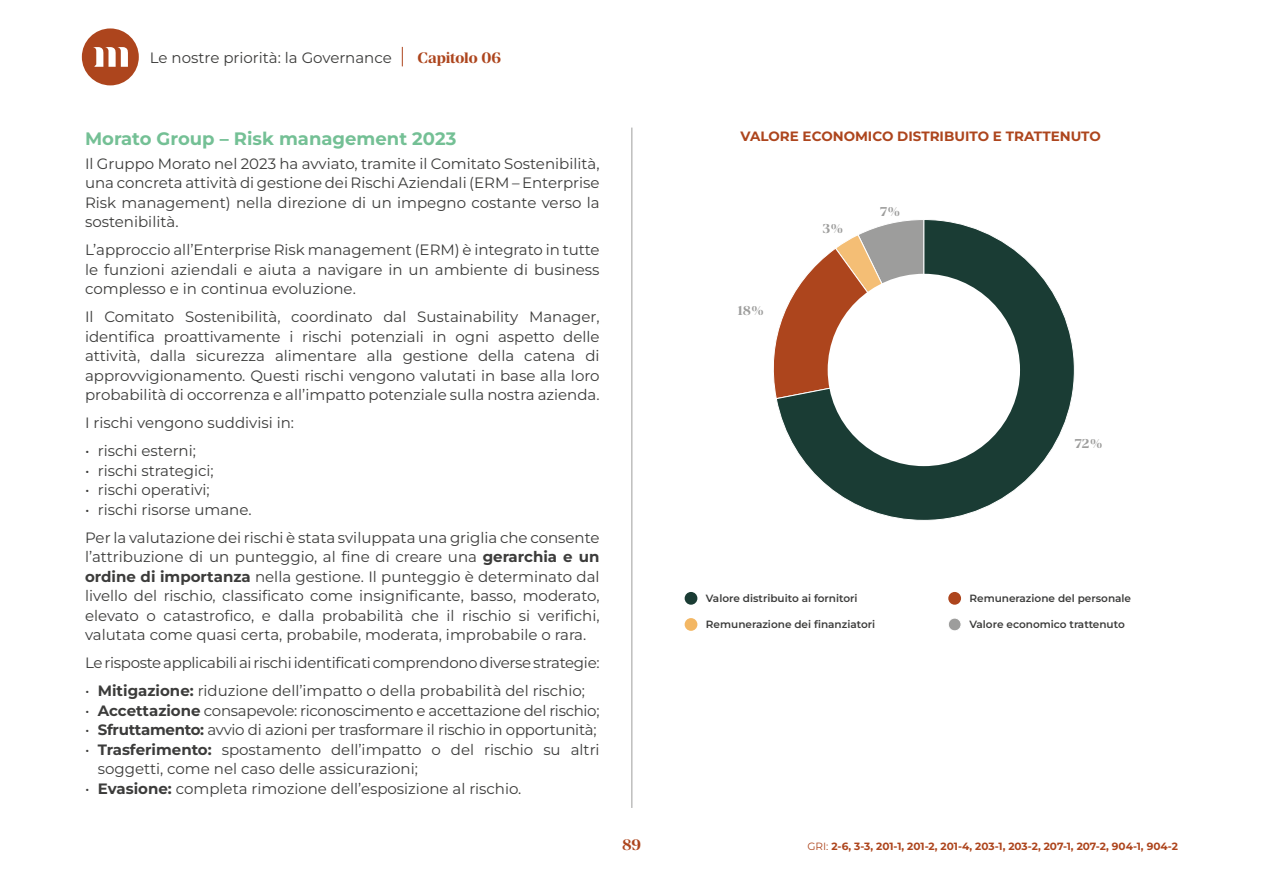
<style>
.page{position:relative;width:1263px;height:893px;background:#fff}
.page>*{position:absolute;margin:0;border:0;box-sizing:border-box;transform-origin:0 0}
.t1{font:700 18px "Montserrat";color:#74c095}
.t2{font:15px/19.5px "Montserrat";color:#3c3c3b;text-align:justify}
.t3{font:15px "Montserrat";letter-spacing:-.02em;color:#3c3c3b}
.t4{font:700 15px "Manier";letter-spacing:-.01em;color:#ad451d}
.t5{font:700 13.5px "Montserrat";color:#ad451d}
.t6{font:700 12.75px "Manier";color:#9d9d9c}
.t7{font:600 10.5px "Montserrat";color:#3c3c3b}
.t8{font:700 10.5px "Montserrat";color:#ad451d}
.s1{font-weight:700}
.s2{font-weight:400}
</style>
<div class="page">
<hr style="left:631px;top:128px;width:1px;height:680px;background:#9d9d9c">
<div style="left:685px;top:592px;width:12px;height:13px;background:#1a3c34;border-radius:50%"></div>
<div style="left:948px;top:592px;width:13px;height:13px;background:#ad451d;border-radius:50%"></div>
<div style="left:685px;top:618px;width:12px;height:13px;background:#f3b764;border-radius:50%"></div>
<div style="left:948px;top:618px;width:13px;height:13px;background:#9d9d9c;border-radius:50%"></div>
<div style="left:948px;top:618px;width:13px;height:13px;border:1px solid #fff;border-radius:50%"></div>
<svg style="left:775px;top:219px;width:300px;height:302px"></svg>
<div style="left:828px;top:274px;width:192px;height:192px;background:#fff;border-radius:50%"></div>
<div style="left:82px;top:28px;width:57px;height:57px;background:#ad451d;border-radius:50%"></div>
<svg style="left:93px;top:47px;width:35px;height:20px"></svg>
<svg style="left:402px;top:47px;width:1px;height:19px"></svg>
<p class="t2" style="left:150px;top:47px;width:243px">Le nostre priorità: la Governance</p>
<p class="t4" style="left:417px;top:49px;width:85px">Capitolo 06</p>
<p class="t1" style="left:85px;top:127px;width:373px">Morato Group – Risk management 2023</p>
<p class="t2" style="left:85px;top:153px;width:516px">Il Gruppo Morato nel 2023 ha avviato, tramite il Comitato Sostenibilità, una concreta attività di gestione dei Rischi Aziendali (ERM – Enterprise Risk management) nella direzione di un impegno costante verso la sostenibilità.</p>
<p class="t2" style="left:85px;top:240px;width:516px">L’approccio all’Enterprise Risk management (ERM) è integrato in tutte le funzioni aziendali e aiuta a navigare in un ambiente di business complesso e in continua evoluzione.</p>
<p class="t2" style="left:85px;top:307px;width:516px">Il Comitato Sostenibilità, coordinato dal Sustainability Manager, identifica proattivamente i rischi potenziali in ogni aspetto delle attività, dalla sicurezza alimentare alla gestione della catena di approvvigionamento. Questi rischi vengono valutati in base alla loro probabilità di occorrenza e all’impatto potenziale sulla nostra azienda.</p>
<p class="t2" style="left:85px;top:413px;width:210px">I rischi vengono suddivisi in:</p>
<p class="t2" style="left:85px;top:441px;width:112px">• rischi esterni;</p>
<p class="t2" style="left:85px;top:460px;width:130px">• rischi strategici;</p>
<p class="t2" style="left:85px;top:480px;width:126px">• rischi operativi;</p>
<p class="t2" style="left:85px;top:495px;width:516px;line-height:28px">• rischi risorse umane.<br>Per la valutazione dei rischi è stata sviluppata una griglia che consente</p>
<p class="t2" style="left:85px;top:547px;width:516px">l’attribuzione di un punteggio, al fine di creare una <span class="s1">gerarchia e un ordine di importanza</span> nella gestione. Il punteggio è determinato dal livello del rischio, classificato come insignificante, basso, moderato, elevato o catastrofico, e dalla probabilità che il rischio si verifichi, valutata come quasi certa, probabile, moderata, improbabile o rara.</p>
<p class="t3" style="left:85px;top:653px;width:516px">Le risposte applicabili ai rischi identificati comprendono diverse strategie:</p>
<p class="t2" style="left:85px;top:681px;width:501px">• <span class="s1">Mitigazione:</span> riduzione dell’impatto o della probabilità del rischio;</p>
<p class="t3" style="left:85px;top:700px;width:516px">• <span class="s1">Accettazione</span> consapevole: riconoscimento e accettazione del rischio;</p>
<p class="t3" style="left:85px;top:720px;width:513px">• <span class="s1">Sfruttamento:</span> avvio di azioni per trasformare il rischio in opportunità;</p>
<p class="t2" style="left:98px;top:739px;width:503px;text-indent:-13px">• <span class="s1">Trasferimento:</span> spostamento dell’impatto o del rischio su altri soggetti, come nel caso delle assicurazioni;</p>
<p class="t2" style="left:85px;top:778px;width:438px">• <span class="s1">Evasione:</span> completa rimozione dell’esposizione al rischio.</p>
<p class="t4" style="left:622px;top:836px;width:20px">89</p>
<p class="t5" style="left:740px;top:127px;width:362px">VALORE ECONOMICO DISTRIBUITO E TRATTENUTO</p>
<p class="t6" style="left:738px;top:303px;width:28px">18%</p>
<p class="t6" style="left:822px;top:221px;width:22px">3%</p>
<p class="t6" style="left:880px;top:204px;width:22px">7%</p>
<p class="t6" style="left:1075px;top:436px;width:29px">72%</p>
<p class="t7" style="left:706px;top:592px;width:153px">Valore distribuito ai fornitori</p>
<p class="t7" style="left:706px;top:617px;width:171px">Remunerazione dei finanziatori</p>
<p class="t7" style="left:969px;top:617px;width:157px">Valore economico trattenuto</p>
<p class="t7" style="left:969px;top:592px;width:163px">Remunerazione del personale</p>
<p class="t8" style="left:807px;top:840px;width:372px"><span class="s2">GRI:</span> 2-6, 3-3, 201-1, 201-2, 201-4, 203-1, 203-2, 207-1, 207-2, 904-1, 904-2</p>
</div>
